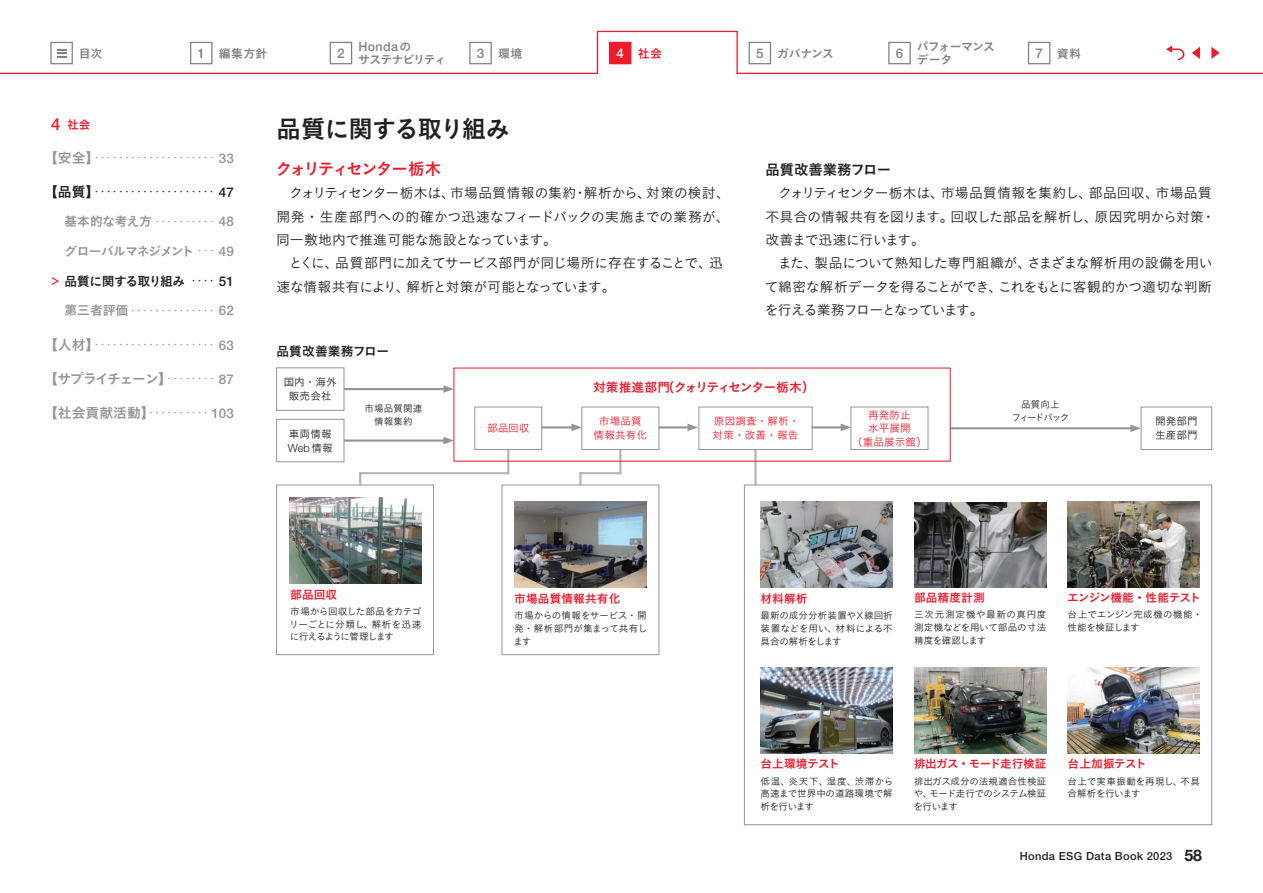
<style>
.page{position:relative;width:1263px;height:893px;background:#fff}
.page>*{position:absolute;margin:0;border:0;box-sizing:border-box;transform-origin:0 0}
.t1{font:24.45px "Koburina Go Std W6";letter-spacing:-.035em;color:#231f20}
.t2{font:16.5px "Koburina Go Std W6";letter-spacing:-.11em;color:#ee1b2d}
.t3{font:14.4px "Koburina Go Std W6";color:#231f20}
.t4{font:13.8px/23.4px "Koburina Go Std W3";letter-spacing:-.03em;color:#231f20;text-align:justify}
.t5{font:13.8px "Koburina Go Std W6";letter-spacing:-.085em;color:#939598}
.t6{font:12.75px "Koburina Go Std W6";letter-spacing:-.06em;color:#ee1b2d}
.t7{font:12.75px "Koburina Go Std W6";letter-spacing:-.035em;color:#231f20}
.t8{font:12.75px "Koburina Go Std W6";letter-spacing:-.07em;color:#939598}
.t9{font:12.75px "Koburina Go Std W6";letter-spacing:.01em;color:#231f20}
.t10{font:500 12.45px "Helvetica Neue LT Pro";letter-spacing:.025em;color:#808285}
.t11{font:11.85px/12.8px "Koburina Go Std W6";letter-spacing:-.055em;color:#808285}
.t12{font:11.85px "Koburina Go Std W6";letter-spacing:-.09em;color:#808285}
.t13{font:11.85px "Koburina Go Std W6";color:#ee1b2d}
.t14{font:11.7px "Koburina Go Std W6";letter-spacing:.005em;color:#ee1b2d}
.t15{font:11.7px "Koburina Go Std W6";letter-spacing:-.07em;color:#ee1b2d}
.t16{font:11.7px "Koburina Go Std W6";letter-spacing:-.06em;color:#ee1b2d}
.t17{font:500 11.1px "Helvetica Neue LT Pro";letter-spacing:.03em;color:#231f20}
.t18{font:300 11.1px "Helvetica Neue LT Pro";color:#231f20}
.t19{font:10.65px/13.8px "Koburina Go Std W3";letter-spacing:.01em;color:#ee1b2d;text-align:center}
.t20{font:10.65px/13.8px "Koburina Go Std W3";letter-spacing:.01em;color:#231f20}
.t21{font:9.6px/12.8px "Koburina Go Std W3";letter-spacing:-.01em;color:#231f20;text-align:justify}
.t22{font:9.6px/12.8px "Koburina Go Std W3";letter-spacing:-.135em;color:#231f20;text-align:center}
.t23{font:9.6px/12.8px "Koburina Go Std W3";letter-spacing:.01em;color:#231f20;text-align:center}
.t24{font:6.45px "Koburina Go Std W6";color:#939598}
.t25{font:6.45px "Koburina Go Std W6";color:#231f20}
.s1{font-family:"Helvetica Neue LT Pro";font-weight:500;font-size:13.35px}
.s2{font-family:"Koburina Go Std W6";font-weight:400;font-size:11.85px}
.s3{font-family:"Helvetica Neue LT Pro";font-weight:500;font-size:13.35px;color:#fff}
.s4{font-family:"Helvetica Neue LT Pro";font-weight:500;font-size:16.8px}
.s5{font-size:13.8px}
.s6{font-size:12.75px}
.s7{font-size:10.2px;color:#ee1b2d}
.s8{font-family:"Koburina Go Std W3";font-weight:400;font-size:10.65px}
.s9{font-family:"Helvetica Neue LT Pro";font-weight:300;font-size:10.05px}
.s10{font-weight:700;font-size:15.9px}
</style>
<div class="page">
<hr style="left:507px;top:449px;width:2px;height:25px;background:#b2b3b7">
<hr style="left:619px;top:449px;width:2px;height:25px;background:#b2b3b7">
<hr style="left:754px;top:450px;width:2px;height:35px;background:#b2b3b7">
<hr style="left:359px;top:472px;width:150px;height:2px;background:#b2b3b7">
<hr style="left:579px;top:472px;width:42px;height:2px;background:#b2b3b7">
<svg style="left:579px;top:472px;width:2px;height:13px"></svg>
<div style="left:276px;top:485px;width:158px;height:170px;background:#fff;border:1px solid #939598"></div>
<div style="left:502px;top:485px;width:157px;height:170px;background:#fff;border:1px solid #939598"></div>
<div style="left:744px;top:485px;width:468px;height:340px;background:#fff;border:1px solid #939598"></div>
<svg style="left:359px;top:474px;width:2px;height:12px"></svg>
<hr style="left:950px;top:427px;width:183px;height:2px;background:#939598">
<svg style="left:1130px;top:424px;width:11px;height:8px"></svg>
<div style="left:1141px;top:407px;width:71px;height:43px;border:1px solid #939598"></div>
<hr style="left:344px;top:439px;width:102px;height:3px;background:#939598">
<svg style="left:443px;top:437px;width:11px;height:7px"></svg>
<hr style="left:344px;top:388px;width:102px;height:2px;background:#939598">
<svg style="left:443px;top:385px;width:11px;height:8px"></svg>
<div style="left:276px;top:419px;width:68px;height:43px;border:1px solid #939598"></div>
<div style="left:276px;top:368px;width:68px;height:43px;border:1px solid #939598"></div>
<hr style="left:541px;top:426px;width:33px;height:2px;background:#939598">
<svg style="left:571px;top:424px;width:11px;height:7px"></svg>
<hr style="left:658px;top:426px;width:32px;height:2px;background:#939598">
<svg style="left:687px;top:424px;width:11px;height:7px"></svg>
<hr style="left:812px;top:426px;width:31px;height:2px;background:#939598">
<svg style="left:841px;top:424px;width:10px;height:7px"></svg>
<div style="left:851px;top:407px;width:77px;height:43px;border:1px solid #939598"></div>
<div style="left:475px;top:407px;width:67px;height:43px;border:1px solid #939598"></div>
<div style="left:582px;top:407px;width:77px;height:43px;border:1px solid #939598"></div>
<div style="left:699px;top:407px;width:113px;height:43px;border:1px solid #939598"></div>
<img style="left:289px;top:497px;width:132px;height:86px">
<img style="left:514px;top:502px;width:133px;height:86px">
<img style="left:760px;top:502px;width:133px;height:86px">
<img style="left:760px;top:667px;width:133px;height:86px">
<img style="left:1067px;top:502px;width:133px;height:86px">
<img style="left:1067px;top:667px;width:133px;height:86px">
<img style="left:914px;top:667px;width:132px;height:86px">
<img style="left:914px;top:502px;width:132px;height:86px">
<svg style="left:0;top:30px;width:1263px;height:44px"></svg>
<div style="left:609px;top:42px;width:22px;height:22px;background:#ee1b2d"></div>
<p class="t11" style="left:79px;top:47px;width:25px">目次</p>
<p class="t11" style="left:197px;top:47px;width:71px"><span class="s1">1</span> 編集方針</p>
<p class="t10" style="left:359px;top:40px;width:54px">Honda<span class="s2">の</span></p>
<p class="t12" style="left:337px;top:50px;width:111px"><sup>2</sup> サステナビリティ</p>
<p class="t11" style="left:477px;top:47px;width:47px"><span class="s1">3</span> 環境</p>
<p class="t11" style="left:756px;top:47px;width:80px"><span class="s1">5</span> ガバナンス</p>
<p class="t11" style="left:896px;top:41px;width:101px;text-indent:21px">パフォーマンス<br><sup>6</sup> データ</p>
<p class="t13" style="left:616px;top:44px;width:47px"><span class="s3">4</span> 社会</p>
<p class="t11" style="left:1035px;top:47px;width:47px"><span class="s1">7</span> 資料</p>
<p class="t14" style="left:51px;top:116px;width:41px"><span class="s4">4</span> 社会</p>
<p class="t24" style="left:44px;top:153px;width:191px"><span class="s5">【安全】</span>・・・・・・・・・・・・・・・・・・・・ <span class="s1">33</span></p>
<p class="t25" style="left:44px;top:187px;width:191px"><span class="s5">【品質】</span>・・・・・・・・・・・・・・・・・・・・ <span class="s1">47</span></p>
<p class="t24" style="left:65px;top:216px;width:171px"><span class="s6">基本的な考え方</span>・・・・・・・・・・ <span class="s1">48</span></p>
<p class="t8" style="left:65px;top:241px;width:171px">グローバルマネジメント<sup>・・・</sup> <span class="s1">49</span></p>
<p class="t7" style="left:50px;top:271px;width:185px"><span class="s7">＞</span>品質に関する取り組み <sup>・・・・</sup> <span class="s1">51</span></p>
<p class="t24" style="left:65px;top:305px;width:171px"><span class="s6">第三者評価</span>・・・・・・・・・・・・・・ <span class="s1">62</span></p>
<p class="t24" style="left:44px;top:340px;width:191px"><span class="s5">【人材】</span>・・・・・・・・・・・・・・・・・・・・ <span class="s1">63</span></p>
<p class="t5" style="left:44px;top:368px;width:191px">【サプライチェーン】<sup>・・・・・・・・</sup> <span class="s1">87</span></p>
<p class="t24" style="left:44px;top:408px;width:191px"><span class="s5">【社会貢献活動】</span>・・・・・・・・・・ <span class="s1">103</span></p>
<h1 class="t1" style="left:276px;top:110px;width:235px">品質に関する取り組み</h1>
<p class="t2" style="left:275px;top:156px;width:167px">クォリティセンター栃木</p>
<p class="t4" style="left:276px;top:181px;width:455px;text-indent:13px">クォリティセンター栃木は、市場品質情報の集約・解析から、対策の検討、開発・生産部門への的確かつ迅速なフィードバックの実施までの業務が、同一敷地内で推進可能な施設となっています。</p>
<p class="t4" style="left:276px;top:251px;width:448px;text-indent:12px">とくに、品質部門に加えてサービス部門が同じ場所に存在することで、迅速な情報共有により、解析と対策が可能となっています。</p>
<p class="t9" style="left:276px;top:341px;width:114px">品質改善業務フロー</p>
<p class="t3" style="left:765px;top:159px;width:127px">品質改善業務フロー</p>
<p class="t4" style="left:765px;top:181px;width:451px;text-align:left;text-indent:13px">クォリティセンター栃木は、市場品質情報を集約し、部品回収、市場品質不具合の情報共有を図ります。回収した部品を解析し、原因究明から対策・改善まで迅速に行います。</p>
<p class="t4" style="left:765px;top:251px;width:449px;text-indent:13px">また、製品について熟知した専門組織が、さまざまな解析用の設備を用いて綿密な解析データを得ることができ、これをもとに客観的かつ適切な判断を行える業務フローとなっています。</p>
<p class="t20" style="left:284px;top:375px;width:55px;text-align:center">国内・海外販売会社</p>
<p class="t20" style="left:289px;top:427px;width:44px">車両情報</p>
<p class="t18" style="left:288px;top:441px;width:47px">Web<span class="s8">情報</span></p>
<p class="t23" style="left:365px;top:402px;width:59px">市場品質関連情報集約</p>
<p class="t6" style="left:593px;top:377px;width:223px">対策推進部門（クォリティセンター栃木）</p>
<p class="t19" style="left:487px;top:421px;width:44px">部品回収</p>
<p class="t19" style="left:594px;top:414px;width:55px">市場品質情報共有化</p>
<p class="t19" style="left:713px;top:414px;width:89px;text-align:left">原因調査・解析・対策・改善・報告</p>
<p class="t19" style="left:852px;top:407px;width:77px">再発防止<br>水平展開<br>（重品展示館）</p>
<p class="t22" style="left:1012px;top:398px;width:59px">品質向上<br>フィードバック</p>
<p class="t20" style="left:1155px;top:414px;width:44px">開発部門生産部門</p>
<p class="t14" style="left:290px;top:585px;width:48px">部品回収</p>
<p class="t21" style="left:289px;top:605px;width:134px">市場から回収した部品をカテゴリーごとに分類し、解析を迅速に行えるように管理します</p>
<p class="t14" style="left:514px;top:590px;width:108px">市場品質情報共有化</p>
<p class="t21" style="left:513px;top:609px;width:135px">市場からの情報をサービス・開発・解析部門が集まって共有します</p>
<p class="t14" style="left:760px;top:590px;width:49px">材料解析</p>
<p class="t21" style="left:760px;top:609px;width:134px">最新の成分分析装置や<span class="s9">X</span>線回折装置などを用い、材料による不具合の解析をします</p>
<p class="t14" style="left:914px;top:589px;width:72px">部品精度計測</p>
<p class="t21" style="left:914px;top:608px;width:134px">三次元測定機や最新の真円度測定機などを用いて部品の寸法精度を確認します</p>
<p class="t15" style="left:1067px;top:589px;width:135px">エンジン機能・性能テスト</p>
<p class="t21" style="left:1067px;top:608px;width:136px">台上でエンジン完成機の機能・性能を検証します</p>
<p class="t14" style="left:760px;top:755px;width:80px">台上環境テスト</p>
<p class="t21" style="left:760px;top:774px;width:135px">低温、炎天下、湿度、渋滞から高速まで世界中の道路環境で解析を行います</p>
<p class="t16" style="left:914px;top:755px;width:134px">排出ガス・モード走行検証</p>
<p class="t21" style="left:913px;top:774px;width:134px">排出ガス成分の法規適合性検証や、モード走行でのシステム検証を行います</p>
<p class="t14" style="left:1067px;top:755px;width:80px">台上加振テスト</p>
<p class="t21" style="left:1067px;top:774px;width:134px">台上で実車振動を再現し、不具合解析を行います</p>
<p class="t17" style="left:1020px;top:849px;width:184px">Honda ESG Data Book 2023 <span class="s10">58</span></p>
</div>
